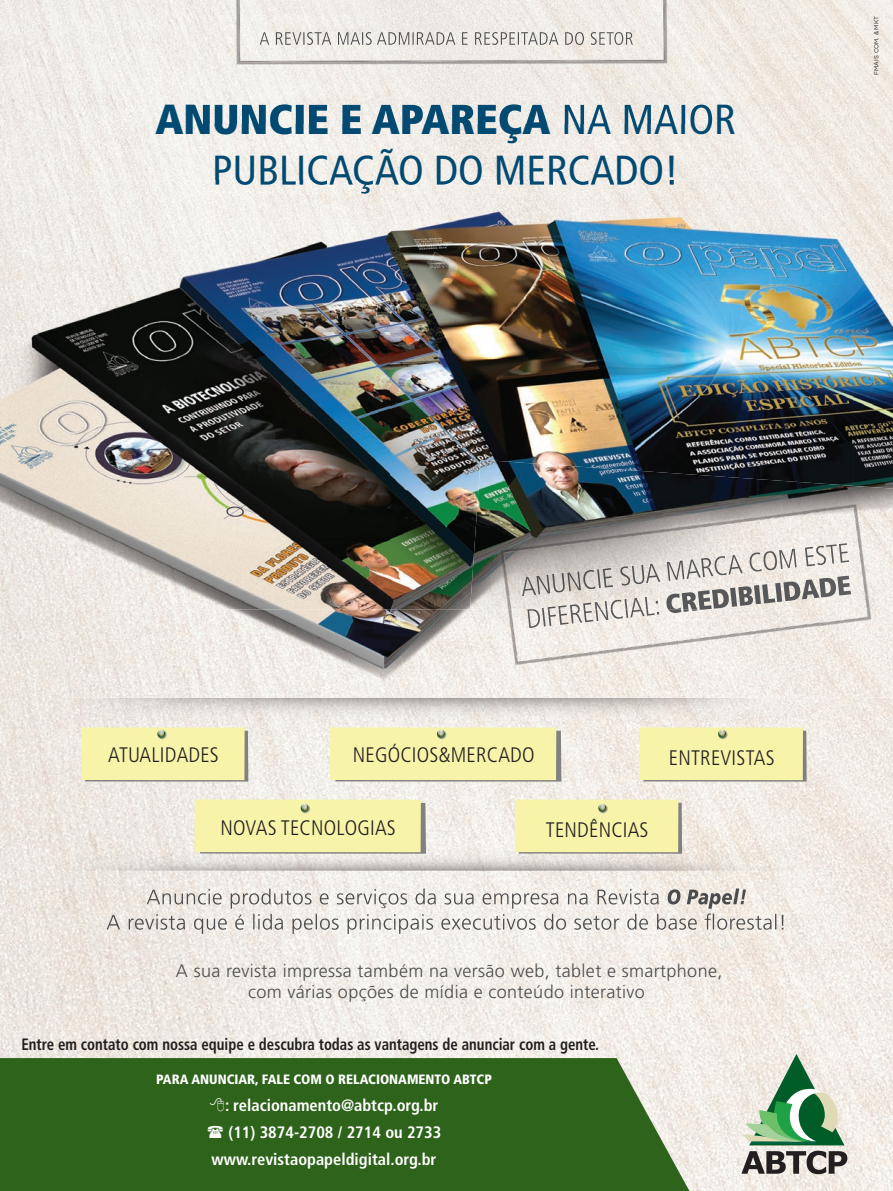
<style>
.page{position:relative;width:893px;height:1191px;background:#fff}
.page>*{position:absolute;margin:0;border:0;box-sizing:border-box;transform-origin:0 0}
.t1{font:condensed 42px/50.4px "Frutiger LT Std";color:#024a71;text-align:center}
.t2{font:300 condensed 21px "Frutiger LT Std";letter-spacing:.01em;color:#231f20}
.t3{font:300 18px/21.6px "Frutiger LT Std";letter-spacing:.02em;color:#4b4c4d;text-align:center}
.t4{font:700 condensed 16.5px "Frutiger LT Std";color:#fff}
.t5{font:700 condensed 16.5px "Frutiger LT Std";color:#231f20;scale:.9 1}
.t6{font:900 condensed 13.5px "Frutiger LT Std";color:#fff}
.t7{font:6px "Gotham";color:#231f20}
.s1{font-weight:900}
</style>
<div class="page">
<img style="left:0;top:0;width:893px;height:1191px">
<div style="left:0;top:1058px;width:689px;height:133px;background:#2d631a"></div>
<svg style="left:741px;top:1053px;width:106px;height:121px;background:#a0b7a0"></svg>
<img style="left:0;top:181px;width:390px;height:465px">
<img style="left:390px;top:181px;width:463px;height:309px">
<img style="left:853px;top:181px;width:40px;height:301px">
<img style="left:390px;top:490px;width:80px;height:119px">
<img style="left:0;top:646px;width:73px;height:51px">
<img style="left:216px;top:181px;width:458px;height:13px">
<img style="left:73px;top:697px;width:747px;height:248px">
<img style="left:147px;top:888px;width:513px;height:20px">
<img style="left:668px;top:888px;width:71px;height:20px">
<img style="left:741px;top:889px;width:5px;height:15px">
<img style="left:107px;top:913px;width:676px;height:21px">
<img style="left:73px;top:609px;width:392px;height:88px">
<img style="left:820px;top:697px;width:73px;height:11px">
<img style="left:808px;top:482px;width:85px;height:215px">
<img style="left:470px;top:460px;width:338px;height:149px">
<img style="left:520px;top:543px;width:329px;height:53px">
<img style="left:527px;top:595px;width:133px;height:14px">
<img style="left:665px;top:575px;width:186px;height:34px">
<img style="left:742px;top:697px;width:78px;height:6px">
<img style="left:465px;top:609px;width:355px;height:88px">
<img style="left:527px;top:609px;width:133px;height:19px">
<img style="left:667px;top:609px;width:44px;height:5px">
<div style="left:85px;top:730px;width:163px;height:51px;background:#808180"></div>
<div style="left:81px;top:727px;width:164px;height:53px;background:#f7f4aa"></div>
<div style="left:643px;top:730px;width:164px;height:51px;background:#808180"></div>
<div style="left:640px;top:727px;width:163px;height:53px;background:#f7f4aa"></div>
<svg style="left:518px;top:802px;width:164px;height:51px"></svg>
<div style="left:515px;top:799px;width:163px;height:53px;background:#f7f4aa"></div>
<div style="left:330px;top:727px;width:226px;height:53px;background:#f7f4aa"></div>
<div style="left:195px;top:799px;width:226px;height:53px;background:#f7f4aa"></div>
<svg style="left:157px;top:730px;width:10px;height:9px"></svg>
<svg style="left:335px;top:730px;width:226px;height:51px"></svg>
<svg style="left:718px;top:730px;width:10px;height:9px"></svg>
<svg style="left:199px;top:802px;width:227px;height:51px"></svg>
<svg style="left:598px;top:804px;width:10px;height:9px"></svg>
<img style="left:195px;top:0;width:519px;height:124px">
<img style="left:195px;top:104px;width:355px;height:20px">
<img style="left:565px;top:105px;width:149px;height:19px">
<img style="left:260px;top:32px;width:373px;height:13px">
<svg style="left:705px;top:913px;width:9px;height:16px"></svg>
<svg style="left:210px;top:1098px;width:14px;height:13px"></svg>
<svg style="left:208px;top:1126px;width:15px;height:12px"></svg>
<h1 class="t1" style="left:155px;top:95px;width:582px"><span class="s1">ANUNCIE E APAREÇA</span> NA MAIOR<br>PUBLICAÇÃO DO MERCADO!</h1>
<p class="t7" style="left:873px;top:75px;width:60px;rotate:-90deg">FMAIS COM. &amp; MKT</p>
<p class="t2" style="left:353px;top:743px;width:183px">NEGÓCIOS&amp;MERCADO</p>
<p class="t2" style="left:108px;top:743px;width:112px">ATUALIDADES</p>
<p class="t2" style="left:669px;top:745px;width:107px">ENTREVISTAS</p>
<p class="t2" style="left:221px;top:815px;width:177px">NOVAS TECNOLOGIAS</p>
<p class="t2" style="left:546px;top:817px;width:104px">TENDÊNCIAS</p>
<p class="t3" style="left:176px;top:960px;width:548px">A sua revista impressa também na versão web, tablet e smartphone, com várias opções de mídia e conteúdo interativo</p>
<p class="t5" style="left:21px;top:1034px;width:643px">Entre em contato com nossa equipe e descubra todas as vantagens de anunciar com a gente.</p>
<p class="t6" style="left:156px;top:1071px;width:337px">PARA ANUNCIAR, FALE COM O RELACIONAMENTO ABTCP</p>
<p class="t4" style="left:225px;top:1095px;width:215px">: relacionamento@abtcp.org.br</p>
<p class="t4" style="left:228px;top:1122px;width:214px">(11) 3874-2708 / 2714 ou 2733</p>
<p class="t4" style="left:212px;top:1150px;width:226px">www.revistaopapeldigital.org.br</p>
</div>
